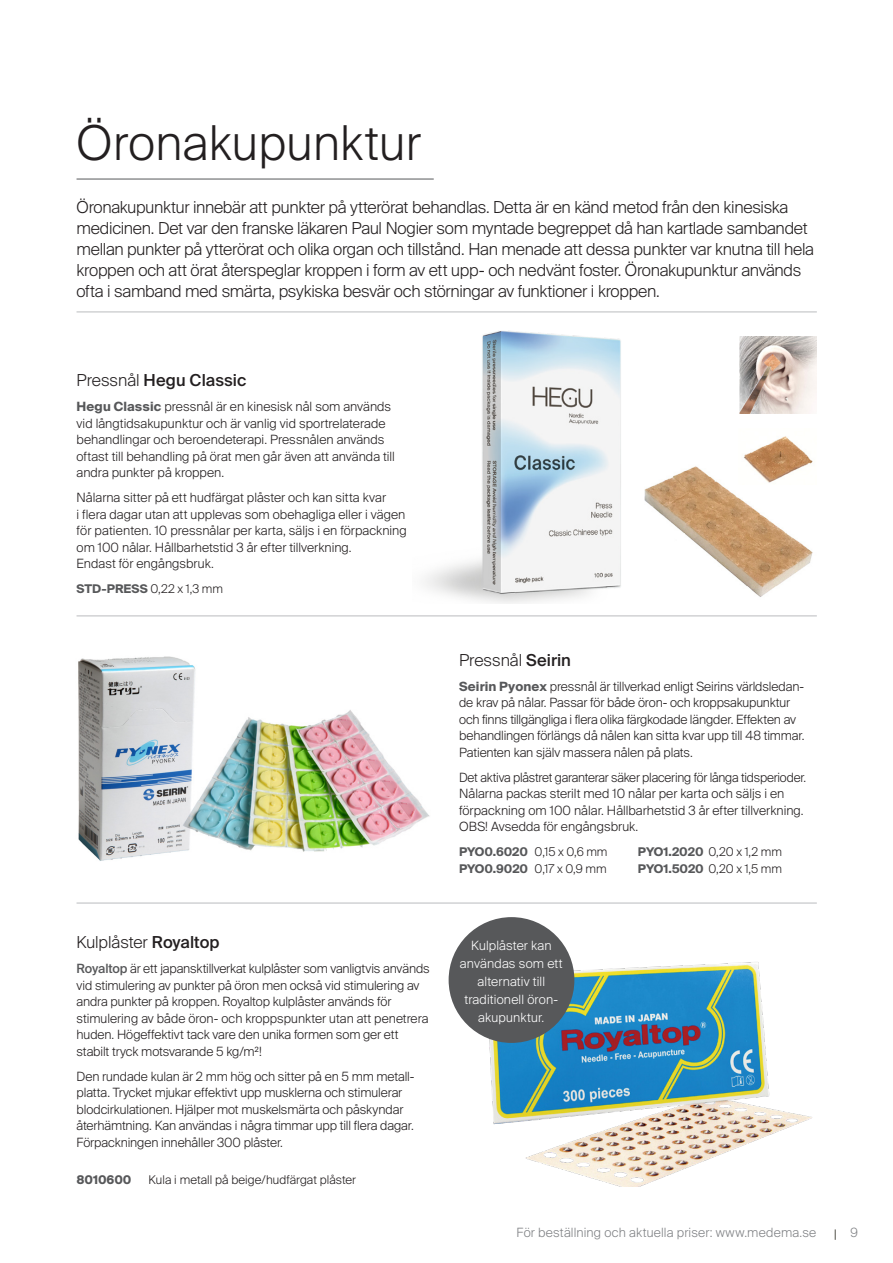
<style>
.page{position:relative;width:893px;height:1263px;background:#fff}
.page>*{position:absolute;margin:0;border:0;box-sizing:border-box;transform-origin:0 0}
.t1{font:300 48px "Suisse Intl";letter-spacing:.01em;color:#231f20}
.t2{font:300 16.5px/21px "Suisse Intl";letter-spacing:-.015em;color:#231f20}
.t3{font:500 16.5px "Suisse Intl";letter-spacing:.005em;color:#231f20}
.t4{font:300 12.75px/16.5px "Suisse Intl";letter-spacing:-.005em;color:#231f20}
.t5{font:300 12.75px "Suisse Intl";letter-spacing:.015em;color:#fff}
._2_Produkt-rubrik{font:300 12.75px "Suisse Intl";letter-spacing:.015em;color:#808285}
.t6{font:300 12px "Suisse Intl";letter-spacing:.005em;color:#231f20}
.t7{font:700 12px "Suisse Intl";letter-spacing:-.01em;color:#57585a}
.s1{font-weight:300}
.s2{font-weight:700;color:#57585a}
.s3{font-weight:500}
.s4{font-weight:500;color:#57585a}
</style>
<div class="page">
<img style="left:644px;top:466px;width:169px;height:131px">
<img style="left:468px;top:951px;width:344px;height:236px">
<hr style="left:77px;top:179px;width:357px;height:1px;background:#57585a">
<hr style="left:77px;top:311px;width:740px;height:2px;background:#d1d2d4">
<hr style="left:77px;top:615px;width:740px;height:2px;background:#d1d2d4">
<hr style="left:77px;top:902px;width:740px;height:2px;background:#d1d2d4">
<div style="left:449px;top:917px;width:125px;height:126px;background:#57585a;border-radius:50%"></div>
<img style="left:424px;top:331px;width:197px;height:273px">
<img style="left:739px;top:436px;width:74px;height:49px">
<img style="left:739px;top:337px;width:77px;height:77px">
<img style="left:78px;top:656px;width:118px;height:205px">
<img style="left:182px;top:692px;width:248px;height:169px">
<p class="t1" style="left:77px;top:115px;width:346px">Öronakupunktur</p>
<p class="t2" style="left:77px;top:196px;width:739px">Öronakupunktur innebär att punkter på ytterörat behandlas. Detta är en känd metod från den kinesiska medicinen. Det var den franske läkaren Paul Nogier som myntade begreppet då han kartlade sambandet mellan punkter på ytterörat och olika organ och tillstånd. Han menade att dessa punkter var knutna till hela kroppen och att örat återspeglar kroppen i form av ett upp- och nedvänt foster. Öronakupunktur används ofta i samband med smärta, psykiska besvär och störningar av funktioner i kroppen.</p>
<p class="t3" style="left:77px;top:371px;width:171px"><span class="s1">Pressnål</span> Hegu Classic</p>
<p class="t4" style="left:77px;top:399px;width:320px"><span class="s2">Hegu Classic</span> pressnål är en kinesisk nål som används vid långtidsakupunktur och är vanlig vid sportrelaterade behandlingar och beroendeterapi. Pressnålen används oftast till behandling på örat men går även att använda till andra punkter på kroppen.</p>
<p class="t4" style="left:77px;top:490px;width:332px">Nålarna sitter på ett hudfärgat plåster och kan sitta kvar<br>i flera dagar utan att upplevas som obehagliga eller i vägen för patienten. 10 pressnålar per karta, säljs i en förpackning om 100 nålar. Hållbarhetstid 3 år efter tillverkning.<br>Endast för engångsbruk.</p>
<p class="t6" style="left:77px;top:582px;width:148px"><span class="s2">STD-PRESS</span> 0,22 x 1,3 mm</p>
<p class="t2" style="left:77px;top:932px;width:145px">Kulplåster <span class="s3">Royaltop</span></p>
<p class="t4" style="left:77px;top:961px;width:355px"><span class="s4">Royaltop</span> är ett japansktillverkat kulplåster som vanligtvis används vid stimulering av punkter på öron men också vid stimulering av andra punkter på kroppen. Royaltop kulplåster används för stimulering av både öron- och kroppspunkter utan att penetrera huden. Högeffektivt tack vare den unika formen som ger ett stabilt tryck motsvarande 5 kg/m2!</p>
<p class="t4" style="left:77px;top:1068px;width:339px">Den rundade kulan är 2 mm hög och sitter på en 5 mm metall&shy;platta. Trycket mjukar effektivt upp musklerna och stimulerar blodcirkulationen. Hjälper mot muskelsmärta och påskyndar återhämtning. Kan användas i några timmar upp till flera dagar.<br>Förpackningen innehåller 300 plåster.</p>
<p class="t7" style="left:77px;top:1173px;width:57px">8010600</p>
<p class="t6" style="left:149px;top:1173px;width:209px">Kula i metall på beige/hudfärgat plåster</p>
<p class="t2" style="left:459px;top:649px;width:113px">Pressnål <span class="s3">Seirin</span></p>
<p class="t4" style="left:459px;top:678px;width:347px"><span class="s2">Seirin Pyonex</span> pressnål är tillverkad enligt Seirins världsledan&shy;de krav på nålar. Passar för både öron- och kroppsakupunktur och finns tillgängliga i flera olika färgkodade längder. Effekten av behandlingen förlängs då nålen kan sitta kvar upp till 48 timmar.<br>Patienten kan själv massera nålen på plats.</p>
<p class="t4" style="left:459px;top:769px;width:348px">Det aktiva plåstret garanterar säker placering för långa tidsperioder.<br>Nålarna packas sterilt med 10 nålar per karta och säljs i en förpackning om 100 nålar. Hållbarhetstid 3 år efter tillverkning.<br>OBS! Avsedda för engångsbruk.</p>
<p class="t6" style="left:459px;top:845px;width:150px"><span class="s2">PYO0.6020</span> 0,15 x 0,6 mm</p>
<p class="t6" style="left:459px;top:861px;width:149px"><span class="s2">PYO0.9020</span> 0,17 x 0,9 mm</p>
<p class="t6" style="left:638px;top:845px;width:145px"><span class="s2">PYO1.2020</span> 0,20 x 1,2 mm</p>
<p class="t6" style="left:638px;top:861px;width:145px"><span class="s2">PYO1.5020</span> 0,20 x 1,5 mm</p>
<p class="t5" style="left:471px;top:938px;width:82px">Kulplåster kan</p>
<p class="t5" style="left:460px;top:956px;width:104px">användas som ett</p>
<p class="t5" style="left:478px;top:974px;width:69px">alternativ till</p>
<p class="t5" style="left:464px;top:992px;width:95px">traditionell öron-</p>
<p class="t5" style="left:478px;top:1010px;width:68px">akupunktur.</p>
<p class="_2_Produkt-rubrik" style="left:517px;top:1225px;width:301px">För beställning och aktuella priser: www.medema.se</p>
<p class="_2_Produkt-rubrik" style="left:850px;top:1225px;width:9px">9</p>
</div>
